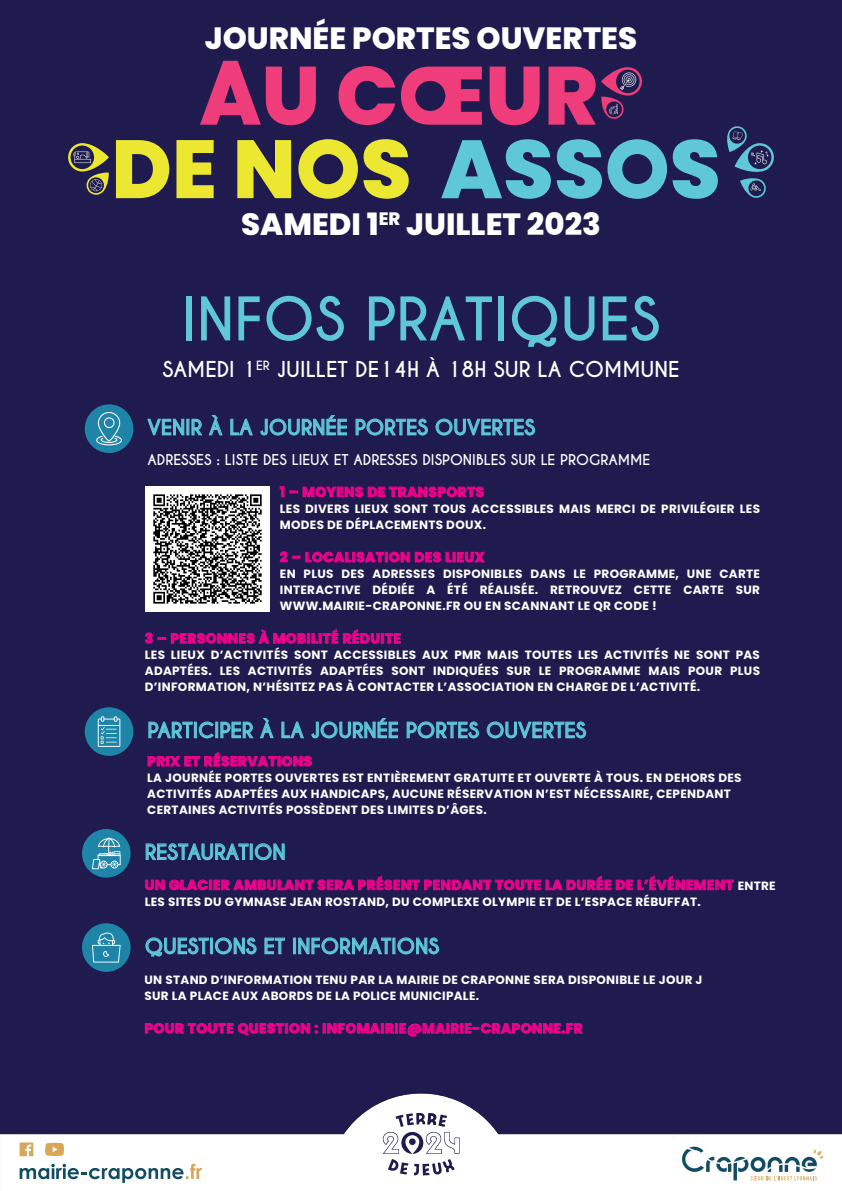
<style>
.page{position:relative;width:842px;height:1191px;background:#1f1b4e}
.page>*{position:absolute;margin:0;border:0;box-sizing:border-box;transform-origin:0 0}
.t1{font:700 56.3px "Caviar Dreams";color:#5ec8d7}
.t2{font:800 30.7px "Poppins";color:#fff}
.t3{font:700 20.5px "Caviar Dreams";color:#fff}
.t4{font:700 20px "Caviar Dreams";color:#5ec8d8}
.t5{font:700 14px "Caviar Dreams";color:#fff}
.t6{font:700 13.7px "Poppins";letter-spacing:.035em;color:#ed028c}
.t7{font:700 12px/16px "Poppins";letter-spacing:.025em;color:#fff}
.s1{font-size:12px;color:#fff}
</style>
<div class="page">
<div style="left:0;top:1134px;width:842px;height:57px;background:#fff"></div>
<svg style="left:20px;top:1163px;width:182px;height:19px;background:#bdccd0"></svg>
<svg style="left:45px;top:1142px;width:19px;height:14px"></svg>
<svg style="left:20px;top:1142px;width:13px;height:14px"></svg>
<svg style="left:682px;top:1146px;width:142px;height:34px;background:#cfd9dc"></svg>
<svg style="left:327px;top:1093px;width:188px;height:98px"></svg>
<div style="left:409px;top:1138px;width:7px;height:7px;background:#1f1b4e;border-radius:50%"></div>
<svg style="left:200px;top:61px;width:116px;height:64px"></svg>
<svg style="left:338px;top:66px;width:57px;height:59px"></svg>
<svg style="left:401px;top:67px;width:81px;height:58px"></svg>
<svg style="left:490px;top:67px;width:50px;height:58px"></svg>
<svg style="left:548px;top:67px;width:94px;height:58px"></svg>
<svg style="left:441px;top:139px;width:110px;height:60px"></svg>
<svg style="left:557px;top:139px;width:161px;height:60px"></svg>
<svg style="left:116px;top:140px;width:53px;height:58px"></svg>
<svg style="left:176px;top:140px;width:38px;height:58px"></svg>
<svg style="left:237px;top:140px;width:54px;height:58px"></svg>
<svg style="left:298px;top:139px;width:111px;height:60px"></svg>
<svg style="left:68px;top:143px;width:41px;height:52px"></svg>
<svg style="left:727px;top:126px;width:47px;height:72px"></svg>
<div style="left:82px;top:829px;width:49px;height:48px;background:#1e85a8;border-radius:50%"></div>
<svg style="left:92px;top:837px;width:29px;height:32px"></svg>
<svg style="left:146px;top:843px;width:103px;height:17px"></svg>
<div style="left:250px;top:843px;width:3px;height:16px;border:1px solid #5ec8d8"></div>
<svg style="left:255px;top:843px;width:30px;height:17px"></svg>
<svg style="left:145px;top:875px;width:589px;height:15px"></svg>
<div style="left:85px;top:707px;width:48px;height:49px;background:#1e85a8;border-radius:50%"></div>
<svg style="left:148px;top:721px;width:45px;height:17px"></svg>
<div style="left:194px;top:722px;width:3px;height:16px;border:1px solid #5ec8d8"></div>
<svg style="left:199px;top:721px;width:15px;height:17px"></svg>
<div style="left:215px;top:722px;width:3px;height:16px;border:1px solid #5ec8d8"></div>
<svg style="left:220px;top:721px;width:33px;height:17px"></svg>
<svg style="left:260px;top:718px;width:14px;height:20px"></svg>
<svg style="left:281px;top:721px;width:23px;height:17px"></svg>
<svg style="left:311px;top:718px;width:87px;height:20px"></svg>
<svg style="left:407px;top:721px;width:72px;height:17px"></svg>
<svg style="left:487px;top:721px;width:99px;height:17px"></svg>
<svg style="left:148px;top:752px;width:164px;height:14px"></svg>
<svg style="left:98px;top:716px;width:22px;height:31px"></svg>
<div style="left:85px;top:404px;width:48px;height:49px;background:#1e85a8;border-radius:50%"></div>
<svg style="left:147px;top:419px;width:55px;height:16px"></svg>
<svg style="left:209px;top:415px;width:14px;height:20px"></svg>
<svg style="left:230px;top:419px;width:23px;height:16px"></svg>
<svg style="left:260px;top:415px;width:87px;height:20px"></svg>
<svg style="left:356px;top:418px;width:72px;height:17px"></svg>
<svg style="left:436px;top:418px;width:99px;height:17px"></svg>
<svg style="left:96px;top:412px;width:26px;height:33px"></svg>
<svg style="left:280px;top:486px;width:4px;height:11px"></svg>
<svg style="left:290px;top:486px;width:194px;height:11px"></svg>
<svg style="left:280px;top:551px;width:205px;height:11px"></svg>
<svg style="left:145px;top:629px;width:256px;height:14px"></svg>
<div style="left:82px;top:923px;width:49px;height:49px;background:#1e85a8;border-radius:50%"></div>
<svg style="left:145px;top:937px;width:64px;height:20px"></svg>
<div style="left:210px;top:938px;width:3px;height:16px;border:1px solid #5ec8d8"></div>
<svg style="left:215px;top:937px;width:42px;height:17px"></svg>
<svg style="left:265px;top:937px;width:20px;height:17px"></svg>
<div style="left:293px;top:938px;width:3px;height:16px;border:1px solid #5ec8d8"></div>
<svg style="left:298px;top:937px;width:141px;height:17px"></svg>
<svg style="left:145px;top:1023px;width:438px;height:13px"></svg>
<svg style="left:92px;top:932px;width:29px;height:30px"></svg>
<img style="left:145px;top:486px;width:125px;height:125px">
<h2 class="t2" style="left:205px;top:21px;width:434px">JOURNÉE PORTES OUVERTES</h2>
<h2 class="t2" style="left:241px;top:206px;width:361px">SAMEDI 1<sup>ER</sup> JUILLET 2023</h2>
<h1 class="t1" style="left:182px;top:285px;width:480px">INFOS PRATIQUES</h1>
<h3 class="t3" style="left:162px;top:357px;width:519px">SAMEDI 1<sup>ER</sup> JUILLET DE14H À 18H SUR LA COMMUNE</h3>
<h3 class="t4" style="left:147px;top:415px;width:389px">VENIR À LA JOURNÉE PORTES OUVERTES</h3>
<p class="t5" style="left:147px;top:451px;width:504px">ADRESSES : LISTE DES LIEUX ET ADRESSES DISPONIBLES SUR LE PROGRAMME</p>
<p class="t6" style="left:280px;top:484px;width:206px">1 – MOYENS DE TRANSPORTS</p>
<p class="t7" style="left:280px;top:500px;width:482px">LES DIVERS LIEUX SONT TOUS ACCESSIBLES MAIS MERCI DE PRIVILÉGIER LES<br>MODES DE DÉPLACEMENTS DOUX.</p>
<p class="t6" style="left:280px;top:549px;width:206px">2 – LOCALISATION DES LIEUX</p>
<p class="t7" style="left:280px;top:566px;width:482px;text-align:justify">EN PLUS DES ADRESSES DISPONIBLES DANS LE PROGRAMME, UNE CARTE INTERACTIVE DÉDIÉE A ÉTÉ RÉALISÉE. RETROUVEZ CETTE CARTE SUR WWW.MAIRIE-CRAPONNE.FR OU EN SCANNANT LE QR CODE !</p>
<p class="t6" style="left:145px;top:630px;width:258px">3 – PERSONNES À MOBILITÉ RÉDUITE</p>
<p class="t7" style="left:145px;top:647px;width:617px;text-align:justify">LES LIEUX D’ACTIVITÉS SONT ACCESSIBLES AUX PMR MAIS TOUTES LES ACTIVITÉS NE SONT PAS ADAPTÉES. LES ACTIVITÉS ADAPTÉES SONT INDIQUÉES SUR LE PROGRAMME MAIS POUR PLUS D’INFORMATION, N’HÉSITEZ PAS À CONTACTER L’ASSOCIATION EN CHARGE DE L’ACTIVITÉ.</p>
<h3 class="t4" style="left:147px;top:718px;width:440px">PARTICIPER À LA JOURNÉE PORTES OUVERTES</h3>
<p class="t6" style="left:147px;top:753px;width:166px">PRIX ET RÉSERVATIONS</p>
<p class="t7" style="left:147px;top:770px;width:596px">LA JOURNÉE PORTES OUVERTES EST ENTIÈREMENT GRATUITE ET OUVERTE À TOUS. EN DEHORS DES<br>ACTIVITÉS ADAPTÉES AUX HANDICAPS, AUCUNE RÉSERVATION N’EST NÉCESSAIRE, CEPENDANT<br>CERTAINES ACTIVITÉS POSSÈDENT DES LIMITES D’ÂGES.</p>
<h3 class="t4" style="left:145px;top:840px;width:142px">RESTAURATION</h3>
<p class="t6" style="left:145px;top:877px;width:633px">UN GLACIER AMBULANT SERA PRÉSENT PENDANT TOUTE LA DURÉE DE L’ÉVÉNEMENT <span class="s1">ENTRE</span></p>
<p class="t7" style="left:145px;top:893px;width:558px">LES SITES DU GYMNASE JEAN ROSTAND, DU COMPLEXE OLYMPIE ET DE L’ESPACE RÉBUFFAT.</p>
<h3 class="t4" style="left:145px;top:934px;width:296px">QUESTIONS ET INFORMATIONS</h3>
<p class="t7" style="left:145px;top:971px;width:559px">UN STAND D’INFORMATION TENU PAR LA MAIRIE DE CRAPONNE SERA DISPONIBLE LE JOUR J<br>SUR LA PLACE AUX ABORDS DE LA POLICE MUNICIPALE.</p>
<p class="t6" style="left:145px;top:1020px;width:440px">POUR TOUTE QUESTION : INFOMAIRIE@MAIRIE-CRAPONNE.FR</p>
</div>
